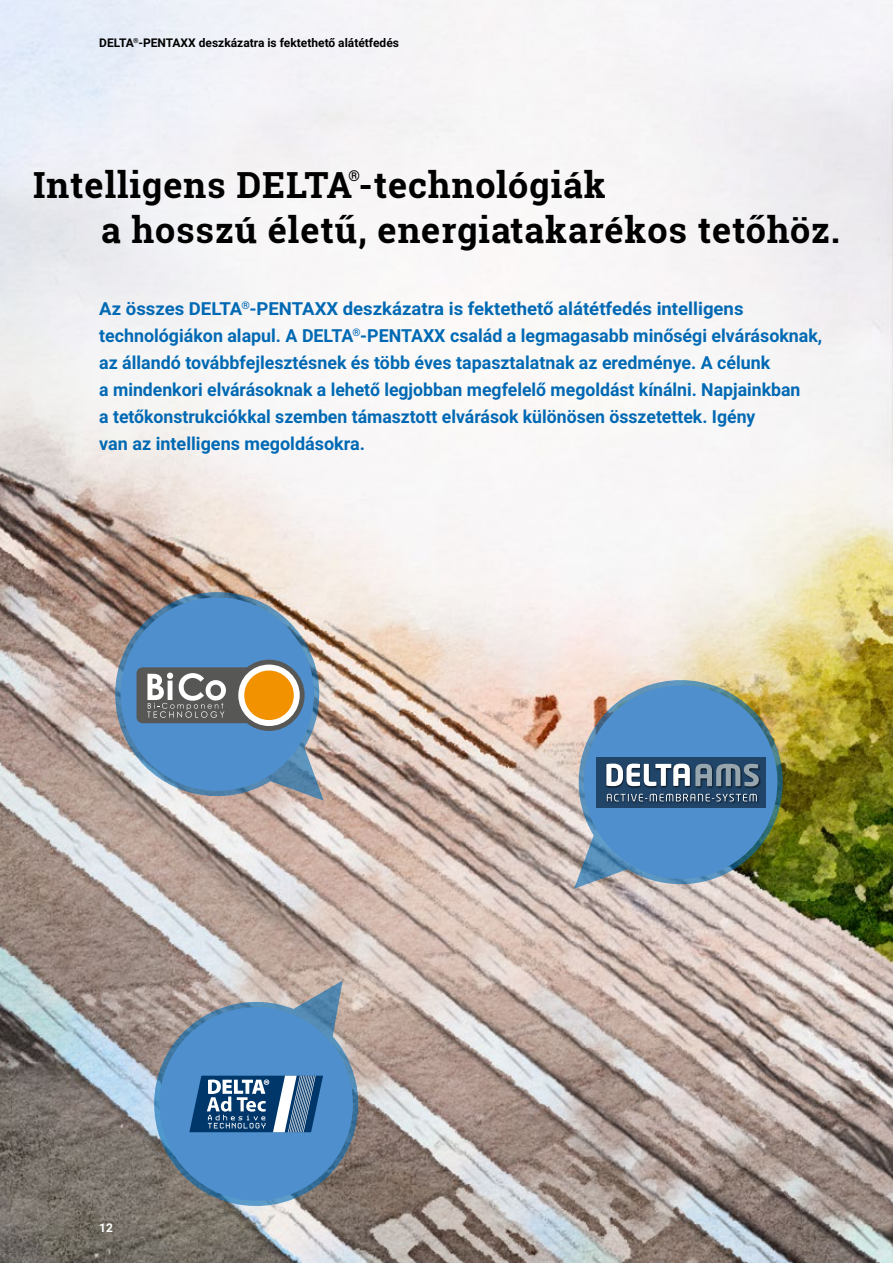
<style>
.page{position:relative;width:893px;height:1263px;background:#fff}
.page>*{position:absolute;margin:0;border:0;box-sizing:border-box;transform-origin:0 0}
.t1{font:700 36px "Roboto Slab";letter-spacing:.025em;color:#000}
.t2{font:700 18px/27px "Roboto";color:#0069b4}
.t3{font:700 14.85px "Roboto Slab";color:#000}
.t4{font:700 12px "Roboto";color:#000}
.t5{font:700 12px "Roboto";color:#fff}
</style>
<div class="page">
<img style="left:0;top:0;width:893px;height:1263px">
<svg style="left:140px;top:980px;width:227px;height:240px;background:#929293"></svg>
<div style="left:159px;top:1007px;width:194px;height:194px;background:#4f8fcd;border-radius:50%"></div>
<img style="left:570px;top:670px;width:223px;height:223px">
<div style="left:584px;top:685px;width:193px;height:194px;background:#4f8fcd;border-radius:50%"></div>
<div style="left:596px;top:757px;width:169px;height:50px;background:#214569"></div>
<div style="left:605px;top:763px;width:157px;height:41px;background:#000;opacity:.75"></div>
<svg style="left:606px;top:763px;width:153px;height:23px"></svg>
<svg style="left:607px;top:794px;width:150px;height:7px"></svg>
<svg style="left:189px;top:1076px;width:134px;height:56px;background:#4d759b"></svg>
<img style="left:105px;top:582px;width:223px;height:223px">
<div style="left:121px;top:597px;width:193px;height:194px;background:#4f8fcd;border-radius:50%"></div>
<svg style="left:137px;top:660px;width:168px;height:71px"></svg>
<p class="t4" style="left:99px;top:34px;width:301px">DELTA<sup>®</sup>-PENTAXX deszkázatra is fektethető alátétfedés</p>
<p class="t3" style="left:349px;top:165px;width:13px">®</p>
<h1 class="t1" style="left:101px;top:205px;width:740px">a hosszú életű, energiatakarékos tetőhöz.</h1>
<h1 class="t1" style="left:33px;top:160px;width:574px">Intelligens DELTA-technológiák</h1>
<p class="t2" style="left:99px;top:294px;width:725px">Az összes DELTA<sup>®</sup>-PENTAXX deszkázatra is fektethető alátétfedés intelligens technológiákon alapul. A DELTA<sup>®</sup>-PENTAXX család a legmagasabb minőségi elvárásoknak, az állandó továbbfejlesztésnek és több éves tapasztalatnak az eredménye. A célunk<br>a mindenkori elvárásoknak a lehető legjobban megfelelő megoldást kínálni. Napjainkban<br>a tetőkonstrukciókkal szemben támasztott elvárások különösen összetettek. Igény<br>van az intelligens megoldásokra.</p>
<p class="t5" style="left:99px;top:1219px;width:15px">12</p>
</div>
